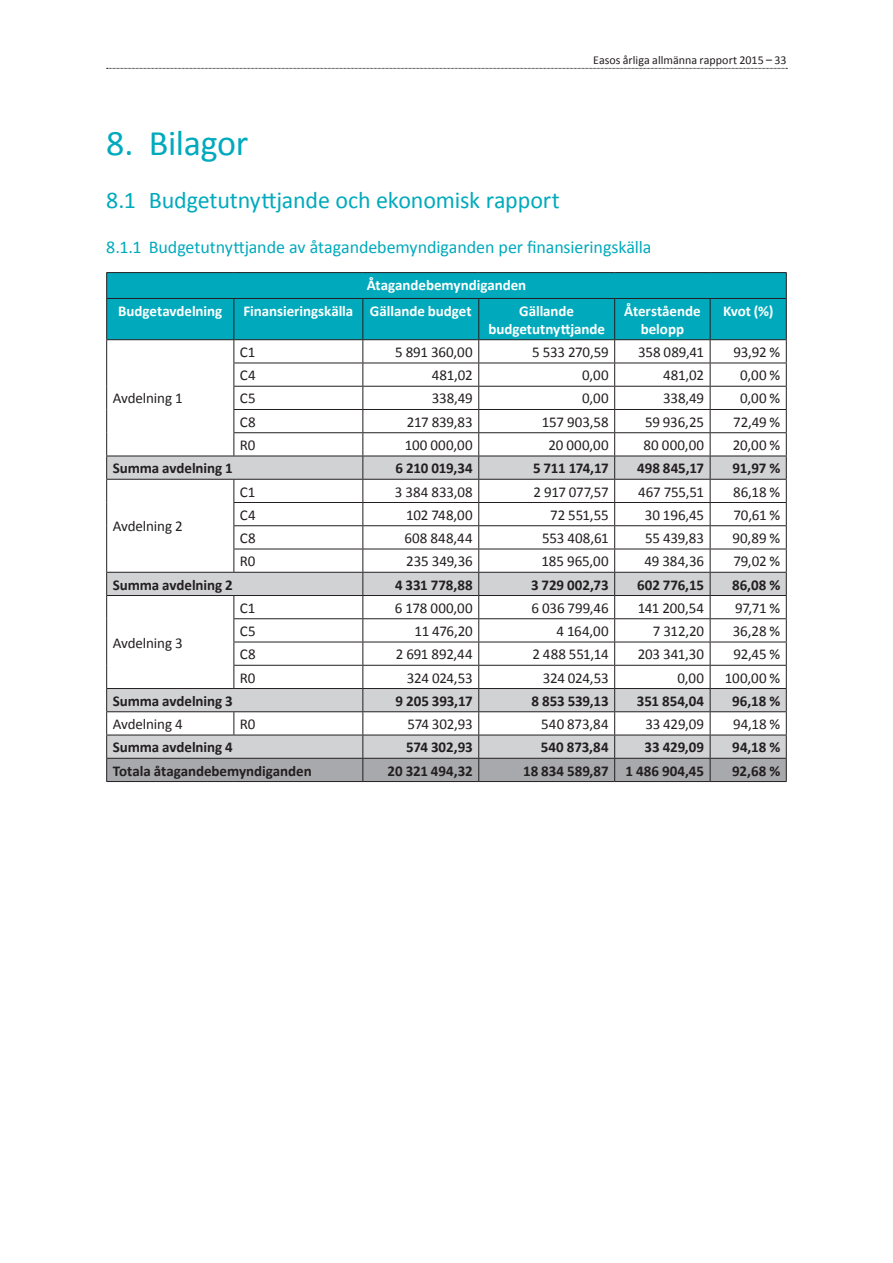
<style>
.page{position:relative;width:893px;height:1263px;background:#fff}
.page>*{position:absolute;margin:0;border:0;box-sizing:border-box;transform-origin:0 0}
.T1{font:36px "Calibri";letter-spacing:-.01em;color:#00aabc}
.T2{font:24px "Calibri";letter-spacing:-.005em;color:#00aabc}
.T3{font:18px "Calibri";letter-spacing:-.005em;color:#00aabc}
.table_body{font:15px "Calibri";letter-spacing:-.01em;color:#231f20}
.table_body-2{font:700 15px "Calibri";letter-spacing:-.005em;color:#231f20}
.table_header{font:700 15px/18px "Calibri";letter-spacing:-.005em;color:#fff;text-align:center}
.t1{font:12px "Calibri";color:#231f20}
</style>
<div class="page">
<svg style="left:107px;top:68px;width:680px;height:1px"></svg>
<div style="left:107px;top:273px;width:679px;height:66px;background:#00aabc"></div>
<hr style="left:106px;top:298px;width:128px;height:1px;background:#231f20">
<hr style="left:234px;top:298px;width:129px;height:1px;background:#231f20">
<hr style="left:233px;top:299px;width:1px;height:40px;background:#231f20">
<hr style="left:363px;top:298px;width:116px;height:1px;background:#231f20">
<hr style="left:362px;top:299px;width:1px;height:40px;background:#231f20">
<hr style="left:479px;top:298px;width:136px;height:1px;background:#231f20">
<hr style="left:478px;top:299px;width:1px;height:40px;background:#231f20">
<hr style="left:615px;top:298px;width:95px;height:1px;background:#231f20">
<hr style="left:614px;top:299px;width:1px;height:40px;background:#231f20">
<hr style="left:710px;top:298px;width:77px;height:1px;background:#231f20">
<hr style="left:710px;top:299px;width:1px;height:40px;background:#231f20">
<svg style="left:106px;top:340px;width:681px;height:441px"></svg>
<hr style="left:106px;top:781px;width:128px;height:1px;background:#231f20">
<hr style="left:234px;top:781px;width:129px;height:1px;background:#231f20">
<hr style="left:363px;top:781px;width:116px;height:1px;background:#231f20">
<hr style="left:479px;top:781px;width:136px;height:1px;background:#231f20">
<hr style="left:615px;top:781px;width:95px;height:1px;background:#231f20">
<hr style="left:710px;top:781px;width:77px;height:1px;background:#231f20">
<hr style="left:106px;top:272px;width:128px;height:1px;background:#231f20">
<svg style="left:106px;top:273px;width:1px;height:25px"></svg>
<hr style="left:234px;top:272px;width:129px;height:1px;background:#231f20">
<hr style="left:363px;top:272px;width:116px;height:1px;background:#231f20">
<hr style="left:479px;top:272px;width:136px;height:1px;background:#231f20">
<hr style="left:615px;top:272px;width:95px;height:1px;background:#231f20">
<hr style="left:710px;top:272px;width:77px;height:1px;background:#231f20">
<svg style="left:786px;top:273px;width:1px;height:25px"></svg>
<hr style="left:106px;top:299px;width:1px;height:40px;background:#231f20">
<hr style="left:786px;top:299px;width:1px;height:40px;background:#231f20">
<hr style="left:106px;top:339px;width:128px;height:1px;background:#231f20">
<hr style="left:234px;top:339px;width:129px;height:1px;background:#231f20">
<hr style="left:363px;top:339px;width:116px;height:1px;background:#231f20">
<hr style="left:479px;top:339px;width:136px;height:1px;background:#231f20">
<hr style="left:615px;top:339px;width:95px;height:1px;background:#231f20">
<hr style="left:710px;top:339px;width:77px;height:1px;background:#231f20">
<p class="t1" style="left:593px;top:52px;width:195px">Easos årliga allmänna rapport 2015 – 33</p>
<p class="T1" style="left:106px;top:120px;width:144px">8. Bilagor</p>
<p class="T2" style="left:106px;top:184px;width:455px">8.1 Budgetutnyttjande och ekonomisk rapport</p>
<p class="T3" style="left:106px;top:236px;width:547px">8.1.1 Budgetutnyttjande av åtagandebemyndiganden per finansieringskälla</p>
<p class="table_header" style="left:367px;top:276px;width:161px">Åtagandebemyndiganden</p>
<p class="table_header" style="left:118px;top:302px;width:106px">Budgetavdelning</p>
<p class="table_header" style="left:243px;top:302px;width:111px">Finansieringskälla</p>
<p class="table_header" style="left:370px;top:302px;width:103px">Gällande budget</p>
<p class="table_header" style="left:488px;top:302px;width:118px">Gällande budgetutnyttjande</p>
<p class="table_header" style="left:624px;top:302px;width:78px">Återstående belopp</p>
<p class="table_header" style="left:723px;top:302px;width:52px">Kvot (%)</p>
<p class="table_body" style="left:113px;top:389px;width:71px">Avdelning 1</p>
<p class="table_body" style="left:240px;top:342px;width:17px">C1</p>
<p class="table_body" style="left:395px;top:342px;width:79px">5 891 360,00</p>
<p class="table_body" style="left:532px;top:342px;width:78px">5 533 270,59</p>
<p class="table_body" style="left:638px;top:342px;width:68px">358 089,41</p>
<p class="table_body" style="left:733px;top:342px;width:48px">93,92 %</p>
<p class="table_body" style="left:240px;top:366px;width:17px">C4</p>
<p class="table_body" style="left:432px;top:366px;width:42px">481,02</p>
<p class="table_body" style="left:582px;top:366px;width:28px">0,00</p>
<p class="table_body" style="left:663px;top:366px;width:42px">481,02</p>
<p class="table_body" style="left:740px;top:366px;width:42px">0,00 %</p>
<p class="table_body" style="left:240px;top:389px;width:17px">C5</p>
<p class="table_body" style="left:432px;top:389px;width:43px">338,49</p>
<p class="table_body" style="left:582px;top:389px;width:28px">0,00</p>
<p class="table_body" style="left:663px;top:389px;width:43px">338,49</p>
<p class="table_body" style="left:740px;top:389px;width:42px">0,00 %</p>
<p class="table_body" style="left:240px;top:412px;width:17px">C8</p>
<p class="table_body" style="left:407px;top:412px;width:67px">217 839,83</p>
<p class="table_body" style="left:542px;top:412px;width:68px">157 903,58</p>
<p class="table_body" style="left:645px;top:412px;width:60px">59 936,25</p>
<p class="table_body" style="left:733px;top:412px;width:49px">72,49 %</p>
<p class="table_body" style="left:240px;top:435px;width:17px">R0</p>
<p class="table_body" style="left:405px;top:435px;width:70px">100 000,00</p>
<p class="table_body" style="left:548px;top:435px;width:62px">20 000,00</p>
<p class="table_body" style="left:643px;top:435px;width:62px">80 000,00</p>
<p class="table_body" style="left:733px;top:435px;width:49px">20,00 %</p>
<p class="table_body-2" style="left:113px;top:459px;width:122px">Summa avdelning 1</p>
<p class="table_body-2" style="left:396px;top:459px;width:79px">6 210 019,34</p>
<p class="table_body-2" style="left:533px;top:459px;width:77px">5 711 174,17</p>
<p class="table_body-2" style="left:637px;top:459px;width:68px">498 845,17</p>
<p class="table_body-2" style="left:733px;top:459px;width:49px">91,97 %</p>
<p class="table_body" style="left:113px;top:517px;width:71px">Avdelning 2</p>
<p class="table_body" style="left:240px;top:482px;width:17px">C1</p>
<p class="table_body" style="left:395px;top:482px;width:79px">3 384 833,08</p>
<p class="table_body" style="left:534px;top:482px;width:77px">2 917 077,57</p>
<p class="table_body" style="left:638px;top:482px;width:68px">467 755,51</p>
<p class="table_body" style="left:733px;top:482px;width:49px">86,18 %</p>
<p class="table_body" style="left:240px;top:505px;width:17px">C4</p>
<p class="table_body" style="left:406px;top:505px;width:68px">102 748,00</p>
<p class="table_body" style="left:550px;top:505px;width:60px">72 551,55</p>
<p class="table_body" style="left:645px;top:505px;width:61px">30 196,45</p>
<p class="table_body" style="left:734px;top:505px;width:48px">70,61 %</p>
<p class="table_body" style="left:240px;top:528px;width:17px">C8</p>
<p class="table_body" style="left:404px;top:528px;width:70px">608 848,44</p>
<p class="table_body" style="left:542px;top:528px;width:68px">553 408,61</p>
<p class="table_body" style="left:645px;top:528px;width:60px">55 439,83</p>
<p class="table_body" style="left:732px;top:528px;width:49px">90,89 %</p>
<p class="table_body" style="left:240px;top:552px;width:17px">R0</p>
<p class="table_body" style="left:406px;top:552px;width:68px">235 349,36</p>
<p class="table_body" style="left:541px;top:552px;width:69px">185 965,00</p>
<p class="table_body" style="left:644px;top:552px;width:61px">49 384,36</p>
<p class="table_body" style="left:733px;top:552px;width:48px">79,02 %</p>
<p class="table_body-2" style="left:113px;top:575px;width:122px">Summa avdelning 2</p>
<p class="table_body-2" style="left:395px;top:575px;width:79px">4 331 778,88</p>
<p class="table_body-2" style="left:531px;top:575px;width:79px">3 729 002,73</p>
<p class="table_body-2" style="left:637px;top:575px;width:68px">602 776,15</p>
<p class="table_body-2" style="left:732px;top:575px;width:50px">86,08 %</p>
<p class="table_body" style="left:113px;top:633px;width:71px">Avdelning 3</p>
<p class="table_body" style="left:240px;top:598px;width:17px">C1</p>
<p class="table_body" style="left:395px;top:598px;width:79px">6 178 000,00</p>
<p class="table_body" style="left:531px;top:598px;width:79px">6 036 799,46</p>
<p class="table_body" style="left:638px;top:598px;width:68px">141 200,54</p>
<p class="table_body" style="left:735px;top:598px;width:47px">97,71 %</p>
<p class="table_body" style="left:240px;top:621px;width:17px">C5</p>
<p class="table_body" style="left:414px;top:621px;width:60px">11 476,20</p>
<p class="table_body" style="left:556px;top:621px;width:54px">4 164,00</p>
<p class="table_body" style="left:653px;top:621px;width:53px">7 312,20</p>
<p class="table_body" style="left:733px;top:621px;width:49px">36,28 %</p>
<p class="table_body" style="left:240px;top:645px;width:17px">C8</p>
<p class="table_body" style="left:396px;top:645px;width:79px">2 691 892,44</p>
<p class="table_body" style="left:532px;top:645px;width:78px">2 488 551,14</p>
<p class="table_body" style="left:638px;top:645px;width:68px">203 341,30</p>
<p class="table_body" style="left:733px;top:645px;width:48px">92,45 %</p>
<p class="table_body" style="left:240px;top:668px;width:17px">R0</p>
<p class="table_body" style="left:407px;top:668px;width:67px">324 024,53</p>
<p class="table_body" style="left:543px;top:668px;width:67px">324 024,53</p>
<p class="table_body" style="left:678px;top:668px;width:28px">0,00</p>
<p class="table_body" style="left:725px;top:668px;width:57px">100,00 %</p>
<p class="table_body-2" style="left:113px;top:691px;width:122px">Summa avdelning 3</p>
<p class="table_body-2" style="left:396px;top:691px;width:79px">9 205 393,17</p>
<p class="table_body-2" style="left:531px;top:691px;width:79px">8 853 539,13</p>
<p class="table_body-2" style="left:637px;top:691px;width:69px">351 854,04</p>
<p class="table_body-2" style="left:732px;top:691px;width:49px">96,18 %</p>
<p class="table_body" style="left:113px;top:714px;width:71px">Avdelning 4</p>
<p class="table_body" style="left:240px;top:714px;width:17px">R0</p>
<p class="table_body" style="left:407px;top:714px;width:67px">574 302,93</p>
<p class="table_body" style="left:541px;top:714px;width:69px">540 873,84</p>
<p class="table_body" style="left:645px;top:714px;width:60px">33 429,09</p>
<p class="table_body" style="left:733px;top:714px;width:49px">94,18 %</p>
<p class="table_body-2" style="left:113px;top:738px;width:122px">Summa avdelning 4</p>
<p class="table_body-2" style="left:406px;top:738px;width:68px">574 302,93</p>
<p class="table_body-2" style="left:541px;top:738px;width:69px">540 873,84</p>
<p class="table_body-2" style="left:645px;top:738px;width:61px">33 429,09</p>
<p class="table_body-2" style="left:732px;top:738px;width:49px">94,18 %</p>
<p class="table_body-2" style="left:113px;top:761px;width:201px">Totala åtagandebemyndiganden</p>
<p class="table_body-2" style="left:388px;top:761px;width:87px">20 321 494,32</p>
<p class="table_body-2" style="left:523px;top:761px;width:87px">18 834 589,87</p>
<p class="table_body-2" style="left:625px;top:761px;width:80px">1 486 904,45</p>
<p class="table_body-2" style="left:732px;top:761px;width:50px">92,68 %</p>
</div>
